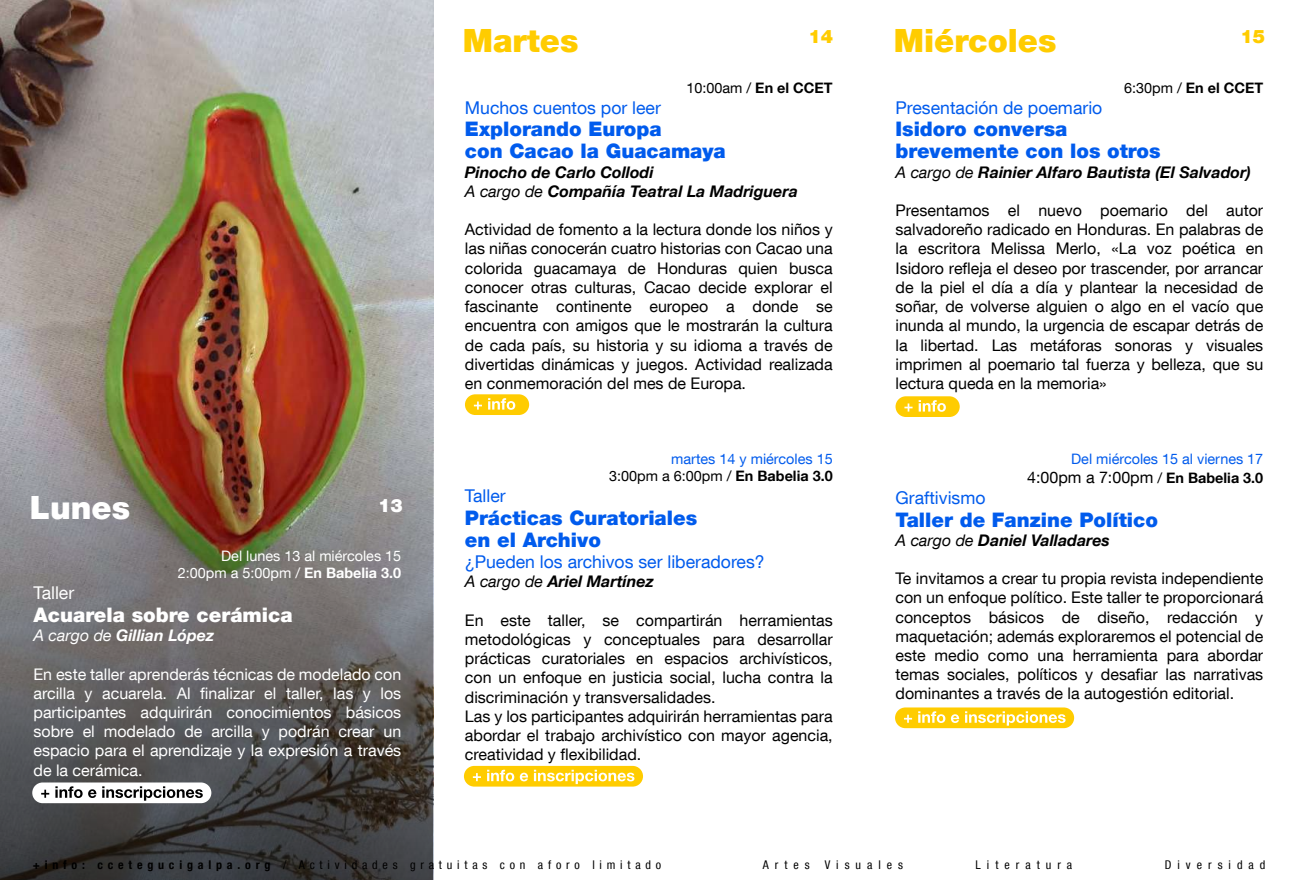
<style>
.page{position:relative;width:1298px;height:880px;background:#fff}
.page>*{position:absolute;margin:0;border:0;box-sizing:border-box;transform-origin:0 0}
.t1{font:900 32px "Helvetica Neue LT Com";color:#fc0}
.t2{font:900 32px "Helvetica Neue LT Com";color:#fff}
.t3{font:900 20px/22.4px "Helvetica Neue LT Com";color:#005bed}
.t4{font:900 20px "Helvetica Neue LT Com";color:#fff}
.t5{font:900 18.4px "Helvetica Neue LT Com";color:#fc0}
.t6{font:900 18.4px "Helvetica Neue LT Com";color:#fff}
.t7{font:17.6px "Helvetica Neue LT Com";color:#005bed}
.t8{font:17.6px "Helvetica Neue LT Com";color:#fff}
.t9{font:16px/19.2px "Helvetica Neue LT Com";color:#000;text-align:justify}
.t10{font:16px/19.2px "Helvetica Neue LT Com";color:#fff;text-align:justify}
.t11{font:italic 700 16px/19.2px "Helvetica Neue LT Com";color:#000}
.t12{font:italic 700 16px "Helvetica Neue LT Com";color:#fff}
.t13{font:14.4px/17.3px "Helvetica Neue LT Com";color:#005bed;text-align:right}
.t14{font:14.4px/17.3px "Helvetica Neue LT Com";color:#fff;text-align:right}
.t15{font:14.4px "Helvetica Neue LT Com";color:#000}
.t16{font:700 14.4px "Helvetica Neue LT Com";color:#000}
.t17{font:condensed 12px "Helvetica Neue LT Com";letter-spacing:.4em;color:#000}
.t18{font:condensed 12px "Helvetica Neue LT Com";letter-spacing:.5em;color:#000}
.s1{font-weight:700}
.s2{font-weight:400}
.s3{color:#000}
.s4{font-weight:700;color:#000}
.s5{font-size:14.4px}
.s6{font-weight:700;font-size:14.4px}
</style>
<div class="page">
<img style="left:0;top:0;width:433px;height:880px">
<img style="left:0;top:387px;width:432px;height:493px">
<div style="left:895px;top:396px;width:64px;height:21px;background:#fc0;border-radius:10px"></div>
<svg style="left:904px;top:403px;width:8px;height:8px"></svg>
<svg style="left:918px;top:400px;width:27px;height:12px"></svg>
<div style="left:465px;top:394px;width:64px;height:21px;background:#fc0;border-radius:10px"></div>
<svg style="left:474px;top:401px;width:8px;height:8px"></svg>
<svg style="left:488px;top:398px;width:27px;height:12px"></svg>
<div style="left:894px;top:707px;width:179px;height:21px;background:#fc0;border-radius:10px"></div>
<svg style="left:904px;top:714px;width:7px;height:8px"></svg>
<svg style="left:918px;top:711px;width:147px;height:14px"></svg>
<div style="left:32px;top:782px;width:179px;height:21px;background:#fff;border-radius:10px"></div>
<svg style="left:41px;top:789px;width:8px;height:8px"></svg>
<svg style="left:55px;top:786px;width:41px;height:12px"></svg>
<svg style="left:102px;top:786px;width:101px;height:14px"></svg>
<div style="left:464px;top:766px;width:179px;height:20px;background:#fc0;border-radius:10px"></div>
<svg style="left:473px;top:773px;width:8px;height:8px"></svg>
<svg style="left:487px;top:769px;width:41px;height:12px"></svg>
<svg style="left:534px;top:769px;width:100px;height:15px"></svg>
<h1 class="t1" style="left:462px;top:22px;width:117px">Martes</h1>
<h1 class="t1" style="left:893px;top:22px;width:164px">Miércoles</h1>
<p class="t5" style="left:808px;top:25px;width:26px">14</p>
<p class="t5" style="left:1240px;top:25px;width:26px">15</p>
<h1 class="t2" style="left:30px;top:488px;width:102px">Lunes</h1>
<p class="t6" style="left:378px;top:494px;width:26px">13</p>
<p class="t14" style="left:178px;top:547px;width:225px">Del lunes 13 al miércoles 15<br>2:00pm a 5:00pm / <span class="s1">En Babelia 3.0</span></p>
<p class="t8" style="left:33px;top:582px;width:42px">Taller</p>
<p class="t4" style="left:33px;top:602px;width:260px">Acuarela sobre cerámica</p>
<p class="t12" style="left:33px;top:625px;width:182px"><span class="s2">A cargo de</span> Gillian López</p>
<p class="t10" style="left:33px;top:664px;width:369px">En este taller aprenderás técnicas de modelado con arcilla y acuarela. Al finalizar el taller, las y los participantes adquirirán conocimientos básicos sobre el modelado de arcilla y podrán crear un espacio para el aprendizaje y la expresión a través de la cerámica.</p>
<p class="t15" style="left:686px;top:78px;width:148px">10:00am / <span class="s1">En el CCET</span></p>
<p class="t7" style="left:465px;top:96px;width:197px">Muchos cuentos por leer</p>
<p class="t3" style="left:465px;top:118px;width:262px">Explorando Europa<br>con Cacao la Guacamaya</p>
<p class="t11" style="left:465px;top:162px;width:334px">Pinocho de Carlo Collodi<br><span class="s2">A cargo de</span> Compañía Teatral La Madriguera</p>
<p class="t9" style="left:465px;top:220px;width:369px">Actividad de fomento a la lectura donde los niños y las niñas conocerán cuatro historias con Cacao una colorida guacamaya de Honduras quien busca conocer otras culturas, Cacao decide explorar el fascinante continente europeo a donde se encuentra con amigos que le mostrarán la cultura de cada país, su historia y su idioma a través de divertidas dinámicas y juegos. Actividad realizada en conmemoración del mes de Europa.</p>
<p class="t13" style="left:609px;top:450px;width:225px">martes 14 y miércoles 15<br><span class="s3">3:00pm a 6:00pm /</span> <span class="s4">En Babelia 3.0</span></p>
<p class="t7" style="left:465px;top:485px;width:42px">Taller</p>
<p class="t3" style="left:465px;top:506px;width:234px">Prácticas Curatoriales en el Archivo</p>
<p class="t7" style="left:465px;top:551px;width:301px">¿Pueden los archivos ser liberadores?</p>
<p class="t11" style="left:465px;top:571px;width:190px"><span class="s2">A cargo de</span> Ariel Martínez</p>
<p class="t9" style="left:465px;top:610px;width:369px;text-align:left">En este taller, se compartirán herramientas metodológicas y conceptuales para desarrollar prácticas curatoriales en espacios archivísticos, con un enfoque en justicia social, lucha contra la discriminación y transversalidades.<br>Las y los participantes adquirirán herramientas para abordar el trabajo archivístico con mayor agencia, creatividad y flexibilidad.</p>
<p class="t16" style="left:1123px;top:78px;width:140px"><span class="s2">6:30pm /</span> En el CCET</p>
<p class="t7" style="left:895px;top:96px;width:208px">Presentación de poemario</p>
<p class="t3" style="left:895px;top:118px;width:266px">Isidoro conversa brevemente con los otros</p>
<p class="t11" style="left:895px;top:162px;width:357px"><span class="s2">A cargo de</span> Rainier Alfaro Bautista (El Salvador)</p>
<p class="t9" style="left:895px;top:200px;width:369px">Presentamos el nuevo poemario del autor salvadoreño radicado en Honduras. En palabras de la escritora Melissa Merlo, «La voz poética en Isidoro refleja el deseo por trascender, por arrancar de la piel el día a día y plantear la necesidad de soñar, de volverse alguien o algo en el vacío que inunda al mundo, la urgencia de escapar detrás de la libertad. Las metáforas sonoras y visuales imprimen al poemario tal fuerza y belleza, que su lectura queda en la memoria»</p>
<p class="t13" style="left:1070px;top:450px;width:194px">Del miércoles 15 al viernes 17</p>
<p class="t9" style="left:1027px;top:467px;width:237px">4:00pm a 7:00pm <span class="s5">/</span> <span class="s6">En Babelia 3.0</span></p>
<p class="t7" style="left:895px;top:487px;width:91px">Graftivismo</p>
<p class="t3" style="left:895px;top:508px;width:264px">Taller de Fanzine Político</p>
<p class="t11" style="left:895px;top:530px;width:216px"><span class="s2">A cargo de</span> Daniel Valladares</p>
<p class="t9" style="left:895px;top:568px;width:369px">Te invitamos a crear tu propia revista independiente con un enfoque político. Este taller te proporcionará conceptos básicos de diseño, redacción y maquetación; además exploraremos el potencial de este medio como una herramienta para abordar temas sociales, políticos y desafiar las narrativas dominantes a través de la autogestión editorial.</p>
<p class="t17" style="left:33px;top:857px;width:630px"><span class="s1">+info: ccetegucigalpa.org</span> / Actividades gratuitas con aforo limitado</p>
<p class="t18" style="left:762px;top:857px;width:142px">Artes Visuales</p>
<p class="t18" style="left:975px;top:857px;width:98px">Literatura</p>
<p class="t18" style="left:1164px;top:857px;width:102px">Diversidad</p>
</div>
